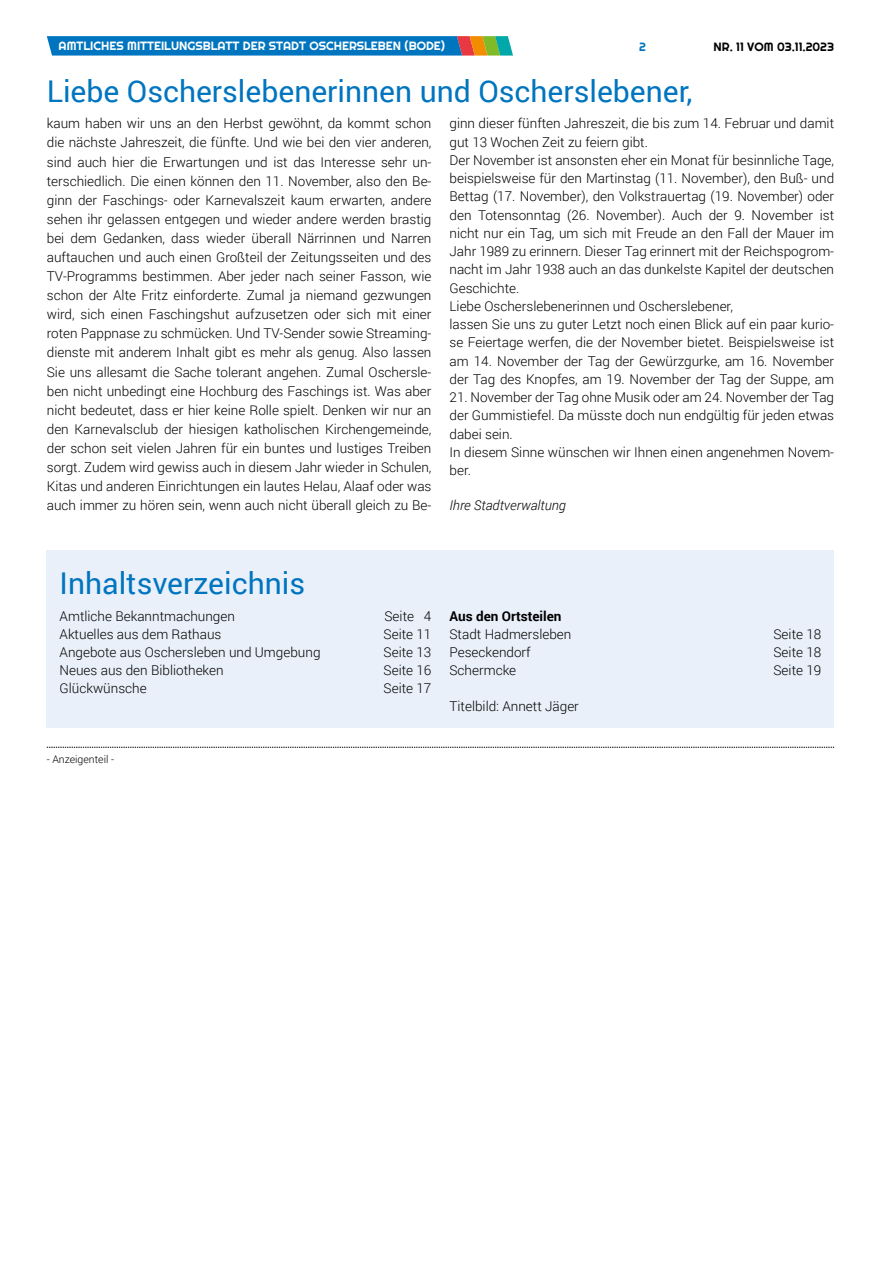
<style>
.page{position:relative;width:881px;height:1263px;background:#fff}
.page>*{position:absolute;margin:0;border:0;box-sizing:border-box;transform-origin:0 0}
.t1{font:30px "Roboto";color:#0075bf}
.t2{font:300 13.5px/19px "Roboto";color:#000}
.t3{font:italic 300 13.5px "Roboto";color:#000}
.t4{font:700 13.5px "Roboto";color:#000}
.t5{font:12px "Righteous";color:#fff}
.t6{font:12px "Righteous";color:#000}
.t7{font:12px "Righteous";color:#0075bf}
.t8{font:300 10.5px "Roboto";color:#000}
</style>
<div class="page">
<svg style="left:47px;top:36px;width:466px;height:20px;background:#1a7cb4"></svg>
<svg style="left:47px;top:747px;width:786px;height:1px"></svg>
<div style="left:47px;top:550px;width:786px;height:177px;background:#eaf0fa"></div>
<p class="t5" style="left:59px;top:39px;width:388px">AMTLICHES MITTEILUNGSBLATT DER STADT OSCHERSLEBEN (BODE)</p>
<p class="t7" style="left:639px;top:40px;width:8px">2</p>
<p class="t6" style="left:713px;top:39px;width:122px">NR. 11 VOM 03.11.2023</p>
<h1 class="t1" style="left:47px;top:70px;width:646px">Liebe Oscherslebenerinnen und Oscherslebener,</h1>
<p class="t2" style="left:47px;top:114px;width:386px;text-align:justify">kaum haben wir uns an den Herbst gewöhnt, da kommt schon die nächste Jahreszeit, die fünfte. Und wie bei den vier anderen, sind auch hier die Erwartungen und ist das Interesse sehr un&shy;terschiedlich. Die einen können den 11. November, also den Be&shy;ginn der Faschings- oder Karnevalszeit kaum erwarten, andere sehen ihr gelassen entgegen und wieder andere werden brastig bei dem Gedanken, dass wieder überall Närrinnen und Narren auftauchen und auch einen Großteil der Zeitungsseiten und des TV-Programms bestimmen. Aber jeder nach seiner Fasson, wie schon der Alte Fritz einforderte. Zumal ja niemand gezwungen wird, sich einen Faschingshut aufzusetzen oder sich mit einer roten Pappnase zu schmücken. Und TV-Sender sowie Streaming&shy;dienste mit anderem Inhalt gibt es mehr als genug. Also lassen Sie uns allesamt die Sache tolerant angehen. Zumal Oschersle&shy;ben nicht unbedingt eine Hochburg des Faschings ist. Was aber nicht bedeutet, dass er hier keine Rolle spielt. Denken wir nur an den Karnevalsclub der hiesigen katholischen Kirchengemeinde, der schon seit vielen Jahren für ein buntes und lustiges Treiben sorgt. Zudem wird gewiss auch in diesem Jahr wieder in Schulen, Kitas und anderen Einrichtungen ein lautes Helau, Alaaf oder was auch immer zu hören sein, wenn auch nicht überall gleich zu Be-</p>
<p class="t2" style="left:449px;top:114px;width:386px;line-height:18.3px">ginn dieser fünften Jahreszeit, die bis zum 14. Februar und damit gut 13 Wochen Zeit zu feiern gibt.<br>Der November ist ansonsten eher ein Monat für besinnliche Tage, beispielsweise für den Martinstag (11. November), den Buß- und Bettag (17. November), den Volkstrauertag (19. November) oder den Totensonntag (26. November). Auch der 9. November ist nicht nur ein Tag, um sich mit Freude an den Fall der Mauer im Jahr 1989 zu erinnern. Dieser Tag erinnert mit der Reichspogrom&shy;nacht im Jahr 1938 auch an das dunkelste Kapitel der deutschen Geschichte.<br>Liebe Oscherslebenerinnen und Oscherslebener,<br>lassen Sie uns zu guter Letzt noch einen Blick auf ein paar kurio&shy;se Feiertage werfen, die der November bietet. Beispielsweise ist am 14. November der Tag der Gewürzgurke, am 16. November der Tag des Knopfes, am 19. November der Tag der Suppe, am</p>
<p class="t2" style="left:449px;top:388px;width:386px;line-height:18.3px">21. November der Tag ohne Musik oder am 24. November der Tag der Gummistiefel. Da müsste doch nun endgültig für jeden etwas dabei sein.<br>In diesem Sinne wünschen wir Ihnen einen angenehmen Novem&shy;ber.</p>
<p class="t3" style="left:449px;top:495px;width:118px">Ihre Stadtverwaltung</p>
<h1 class="t1" style="left:60px;top:562px;width:247px">Inhaltsverzeichnis</h1>
<p class="t2" style="left:60px;top:606px;width:177px">Amtliche Bekanntmachungen</p>
<p class="t2" style="left:384px;top:606px;width:48px">Seite 4</p>
<p class="t2" style="left:60px;top:624px;width:163px">Aktuelles aus dem Rathaus</p>
<p class="t2" style="left:383px;top:624px;width:49px">Seite 11</p>
<p class="t2" style="left:60px;top:642px;width:262px">Angebote aus Oschersleben und Umgebung</p>
<p class="t2" style="left:383px;top:642px;width:49px">Seite 13</p>
<p class="t2" style="left:60px;top:660px;width:165px">Neues aus den Bibliotheken</p>
<p class="t2" style="left:383px;top:660px;width:49px">Seite 16</p>
<p class="t2" style="left:60px;top:678px;width:89px">Glückwünsche</p>
<p class="t2" style="left:383px;top:678px;width:49px">Seite 17</p>
<p class="t8" style="left:47px;top:752px;width:69px">- Anzeigenteil -</p>
<p class="t4" style="left:449px;top:606px;width:113px">Aus den Ortsteilen</p>
<p class="t2" style="left:449px;top:624px;width:123px">Stadt Hadmersleben</p>
<p class="t2" style="left:773px;top:624px;width:49px">Seite 18</p>
<p class="t2" style="left:449px;top:642px;width:83px">Peseckendorf</p>
<p class="t2" style="left:773px;top:642px;width:49px">Seite 18</p>
<p class="t2" style="left:449px;top:660px;width:68px">Schermcke</p>
<p class="t2" style="left:773px;top:660px;width:49px">Seite 19</p>
<p class="t2" style="left:449px;top:696px;width:131px">Titelbild: Annett Jäger</p>
</div>
